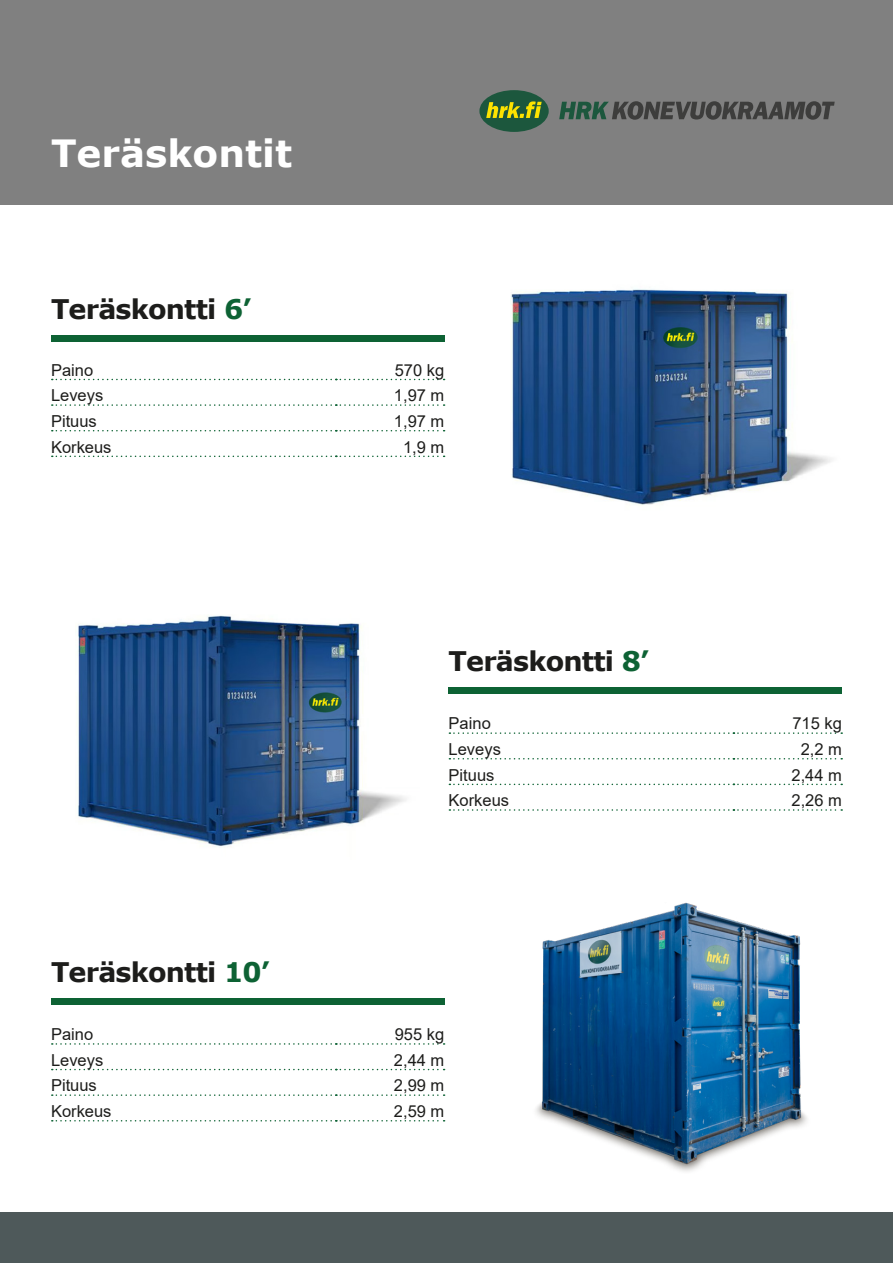
<style>
.page{position:relative;width:893px;height:1263px;background:#fff}
.page>*{position:absolute;margin:0;border:0;box-sizing:border-box;transform-origin:0 0}
.HRK_TuoteHead{font:700 37.5px "Verdana";color:#fff}
.t1{font:700 27px "Verdana";letter-spacing:-.03em;color:#1d1d1b}
.HRK_Table_Data_5mm{font:16.5px "Arial";color:#1d1d1b}
.s1{color:#0d6234}
</style>
<div class="page">
<svg style="left:52px;top:379px;width:393px;height:1px"></svg>
<svg style="left:52px;top:404px;width:393px;height:2px"></svg>
<svg style="left:52px;top:430px;width:393px;height:1px"></svg>
<svg style="left:52px;top:456px;width:393px;height:1px"></svg>
<svg style="left:449px;top:732px;width:393px;height:2px"></svg>
<svg style="left:449px;top:758px;width:393px;height:1px"></svg>
<svg style="left:449px;top:784px;width:393px;height:1px"></svg>
<svg style="left:449px;top:809px;width:393px;height:2px"></svg>
<div style="left:51px;top:335px;width:393px;height:7px;background:#0d6234"></div>
<div style="left:449px;top:687px;width:393px;height:7px;background:#0d6234"></div>
<div style="left:0;top:1213px;width:893px;height:50px;background:#4e595a"></div>
<svg style="left:52px;top:1043px;width:393px;height:2px"></svg>
<svg style="left:52px;top:1069px;width:393px;height:1px"></svg>
<svg style="left:52px;top:1094px;width:393px;height:2px"></svg>
<svg style="left:52px;top:1120px;width:393px;height:1px"></svg>
<div style="left:51px;top:999px;width:393px;height:6px;background:#0d6234"></div>
<img style="left:510px;top:289px;width:322px;height:217px">
<img style="left:78px;top:615px;width:328px;height:232px">
<img style="left:536px;top:902px;width:271px;height:270px">
<div style="left:0;top:0;width:893px;height:205px;background:#808080"></div>
<svg style="left:559px;top:101px;width:276px;height:19px"></svg>
<div style="left:479px;top:90px;width:70px;height:42px;background:#1c573d;border-radius:50%"></div>
<svg style="left:486px;top:101px;width:56px;height:17px"></svg>
<p class="HRK_TuoteHead" style="left:51px;top:127px;width:243px">Teräskontit</p>
<p class="t1" style="left:51px;top:290px;width:202px">Teräskontti <span class="s1">6’</span></p>
<p class="HRK_Table_Data_5mm" style="left:51px;top:359px;width:44px">Paino</p>
<p class="HRK_Table_Data_5mm" style="left:395px;top:359px;width:51px">570 kg</p>
<p class="HRK_Table_Data_5mm" style="left:51px;top:384px;width:54px">Leveys</p>
<p class="HRK_Table_Data_5mm" style="left:394px;top:384px;width:52px">1,97 m</p>
<p class="HRK_Table_Data_5mm" style="left:51px;top:410px;width:47px">Pituus</p>
<p class="HRK_Table_Data_5mm" style="left:394px;top:410px;width:52px">1,97 m</p>
<p class="HRK_Table_Data_5mm" style="left:51px;top:435px;width:62px">Korkeus</p>
<p class="HRK_Table_Data_5mm" style="left:403px;top:435px;width:43px">1,9 m</p>
<p class="t1" style="left:449px;top:642px;width:202px">Teräskontti <span class="s1">8’</span></p>
<p class="t1" style="left:51px;top:953px;width:220px">Teräskontti <span class="s1">10’</span></p>
<p class="HRK_Table_Data_5mm" style="left:449px;top:712px;width:44px">Paino</p>
<p class="HRK_Table_Data_5mm" style="left:792px;top:712px;width:51px">715 kg</p>
<p class="HRK_Table_Data_5mm" style="left:449px;top:738px;width:54px">Leveys</p>
<p class="HRK_Table_Data_5mm" style="left:801px;top:738px;width:43px">2,2 m</p>
<p class="HRK_Table_Data_5mm" style="left:449px;top:763px;width:47px">Pituus</p>
<p class="HRK_Table_Data_5mm" style="left:791px;top:763px;width:52px">2,44 m</p>
<p class="HRK_Table_Data_5mm" style="left:449px;top:789px;width:62px">Korkeus</p>
<p class="HRK_Table_Data_5mm" style="left:791px;top:789px;width:52px">2,26 m</p>
<p class="HRK_Table_Data_5mm" style="left:51px;top:1023px;width:44px">Paino</p>
<p class="HRK_Table_Data_5mm" style="left:395px;top:1023px;width:51px">955 kg</p>
<p class="HRK_Table_Data_5mm" style="left:51px;top:1049px;width:54px">Leveys</p>
<p class="HRK_Table_Data_5mm" style="left:394px;top:1049px;width:52px">2,44 m</p>
<p class="HRK_Table_Data_5mm" style="left:51px;top:1074px;width:47px">Pituus</p>
<p class="HRK_Table_Data_5mm" style="left:394px;top:1074px;width:52px">2,99 m</p>
<p class="HRK_Table_Data_5mm" style="left:51px;top:1100px;width:62px">Korkeus</p>
<p class="HRK_Table_Data_5mm" style="left:394px;top:1100px;width:52px">2,59 m</p>
</div>
